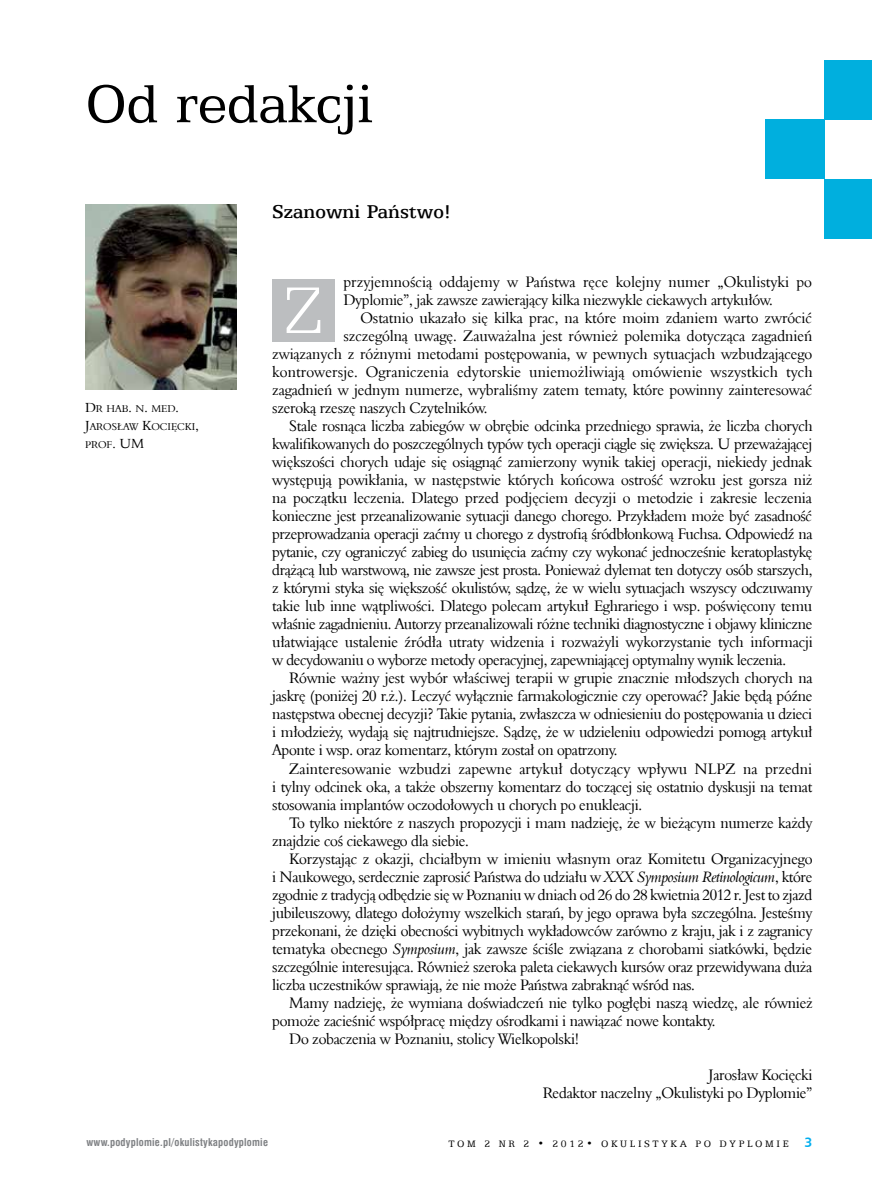
<style>
.page{position:relative;width:872px;height:1191px;background:#fff}
.page>*{position:absolute;margin:0;border:0;box-sizing:border-box;transform-origin:0 0}
.t1{font:74.4px "Egyptian 505 Lt EU";color:#fff}
.t2{font:60px "Egyptian 505 EU";letter-spacing:-.015em;color:#000}
.t3{font:21px "Egyptian 505 Md EU";color:#000}
.t4{font:15.6px/18px "Aldine 401 EU";letter-spacing:-.02em;color:#000;scale:.96 1}
.t5{font:15.6px "Aldine 401 EU";letter-spacing:.005em;color:#000;scale:.96 1}
.t6{font:15.6px "Aldine 401 EU";color:#000;scale:.96 1}
.t7{font:700 10.5px "Swis 721 Cn EU";letter-spacing:.02em;color:#808285}
.t8{font:10.5px "Egyptian 505 EU";letter-spacing:.25em;color:#000}
.t9{font:10.2px/18px "Aldine 401 EU";color:#000}
.s1{font-size:13.5px}
.s2{font-style:italic}
.s3{font-family:"Humnst 777 EU";font-weight:700;font-size:13.5px;color:#00aeef}
</style>
<div class="page">
<div style="left:825px;top:60px;width:47px;height:59px;background:#00afde"></div>
<div style="left:765px;top:119px;width:60px;height:60px;background:#00afde"></div>
<div style="left:825px;top:179px;width:47px;height:60px;background:#00afde"></div>
<div style="left:272px;top:279px;width:62px;height:62px;background:#bcbec0"></div>
<img style="left:85px;top:204px;width:151px;height:185px">
<h2 class="t2" style="left:85px;top:69px;width:290px">OD REDAKCJI</h2>
<p class="t9" style="left:85px;top:399px;width:115px"><span class="s1">D</span>R HAB<span class="s1">.</span> N<span class="s1">.</span> MED<span class="s1">.<br>J</span>AROSŁAW <span class="s1">K</span>OCIĘCKI<span class="s1">,<br></span>PROF<span class="s1">. UM</span></p>
<h3 class="t3" style="left:272px;top:199px;width:180px">Szanowni Państwo!</h3>
<p class="t4" style="left:343px;top:273px;width:489px">przyjemnością oddajemy w Państwa ręce kolejny numer „Okulistyki po<br>Dyplomie”, jak zawsze zawierający kilka niezwykle ciekawych artykułów.</p>
<p class="t4" style="left:360px;top:309px;width:472px">Ostatnio ukazało się kilka prac, na które moim zdaniem warto zwrócić</p>
<p class="t4" style="left:343px;top:327px;width:490px">szczególną uwagę. Zauważalna jest również polemika dotycząca zagadnień</p>
<p class="t4" style="left:272px;top:345px;width:564px">związanych z różnymi metodami postępowania, w pewnych sytuacjach wzbudzającego</p>
<p class="t5" style="left:272px;top:362px;width:564px">kontrowersje. Ograniczenia edytorskie uniemożliwiają omówienie wszystkich tych</p>
<p class="t4" style="left:272px;top:381px;width:564px">zagadnień w jednym numerze, wybraliśmy zatem tematy, które powinny zainteresować</p>
<p class="t4" style="left:272px;top:399px;width:226px">szeroką rzeszę naszych Czytelników.</p>
<p class="t4" style="left:289px;top:417px;width:547px">Stale rosnąca liczba zabiegów w obrębie odcinka przedniego sprawia, że liczba chorych</p>
<p class="t4" style="left:272px;top:435px;width:564px">kwalifikowanych do poszczególnych typów tych operacji ciągle się zwiększa. U przeważającej</p>
<p class="t4" style="left:272px;top:453px;width:563px">większości chorych udaje się osiągnąć zamierzony wynik takiej operacji, niekiedy jednak</p>
<p class="t4" style="left:272px;top:471px;width:564px">występują powikłania, w następstwie których końcowa ostrość wzroku jest gorsza niż</p>
<p class="t4" style="left:272px;top:489px;width:563px">na początku leczenia. Dlatego przed podjęciem decyzji o metodzie i zakresie leczenia</p>
<p class="t4" style="left:272px;top:507px;width:564px">konieczne jest przeanalizowanie sytuacji danego chorego. Przykładem może być zasadność</p>
<p class="t4" style="left:272px;top:525px;width:564px">przeprowadzania operacji zaćmy u chorego z dystrofią śródbłonkową Fuchsa. Odpowiedź na</p>
<p class="t4" style="left:272px;top:543px;width:564px">pytanie, czy ograniczyć zabieg do usunięcia zaćmy czy wykonać jednocześnie keratoplastykę</p>
<p class="t4" style="left:272px;top:561px;width:564px">drążącą lub warstwową, nie zawsze jest prosta. Ponieważ dylemat ten dotyczy osób starszych,</p>
<p class="t4" style="left:272px;top:579px;width:564px">z którymi styka się większość okulistów, sądzę, że w wielu sytuacjach wszyscy odczuwamy</p>
<p class="t4" style="left:272px;top:597px;width:564px">takie lub inne wątpliwości. Dlatego polecam artykuł Eghrariego i wsp. poświęcony temu</p>
<p class="t4" style="left:272px;top:615px;width:564px">właśnie zagadnieniu. Autorzy przeanalizowali różne techniki diagnostyczne i objawy kliniczne</p>
<p class="t4" style="left:272px;top:633px;width:564px">ułatwiające ustalenie źródła utraty widzenia i rozważyli wykorzystanie tych informacji</p>
<p class="t4" style="left:272px;top:651px;width:537px">w decydowaniu o wyborze metody operacyjnej, zapewniającej optymalny wynik leczenia.</p>
<p class="t4" style="left:289px;top:669px;width:547px">Równie ważny jest wybór właściwej terapii w grupie znacznie młodszych chorych na</p>
<p class="t4" style="left:272px;top:687px;width:564px">jaskrę (poniżej 20 r.ż.). Leczyć wyłącznie farmakologicznie czy operować? Jakie będą późne</p>
<p class="t4" style="left:272px;top:705px;width:564px">następstwa obecnej decyzji? Takie pytania, zwłaszcza w odniesieniu do postępowania u dzieci</p>
<p class="t4" style="left:272px;top:723px;width:564px">i młodzieży, wydają się najtrudniejsze. Sądzę, że w udzieleniu odpowiedzi pomogą artykuł</p>
<p class="t4" style="left:272px;top:741px;width:361px">Aponte i wsp. oraz komentarz, którym został on opatrzony.</p>
<p class="t6" style="left:289px;top:758px;width:546px">Zainteresowanie wzbudzi zapewne artykuł dotyczący wpływu NLPZ na przedni</p>
<p class="t4" style="left:272px;top:777px;width:564px">i tylny odcinek oka, a także obszerny komentarz do toczącej się ostatnio dyskusji na temat</p>
<p class="t4" style="left:272px;top:795px;width:387px">stosowania implantów oczodołowych u chorych po enukleacji.</p>
<p class="t4" style="left:289px;top:813px;width:546px">To tylko niektóre z naszych propozycji i mam nadzieję, że w bieżącym numerze każdy</p>
<p class="t4" style="left:272px;top:831px;width:206px">znajdzie coś ciekawego dla siebie.</p>
<p class="t4" style="left:289px;top:849px;width:546px">Korzystając z okazji, chciałbym w imieniu własnym oraz Komitetu Organizacyjnego</p>
<p class="t4" style="left:272px;top:867px;width:564px">i Naukowego, serdecznie zaprosić Państwa do udziału w <span class="s2">XXX Symposium Retinologicum</span>, które</p>
<p class="t4" style="left:272px;top:885px;width:564px">zgodnie z tradycją odbędzie się w Poznaniu w dniach od 26 do 28 kwietnia 2012 r. Jest to zjazd</p>
<p class="t4" style="left:272px;top:903px;width:564px">jubileuszowy, dlatego dołożymy wszelkich starań, by jego oprawa była szczególna. Jesteśmy</p>
<p class="t4" style="left:272px;top:921px;width:564px">przekonani, że dzięki obecności wybitnych wykładowców zarówno z kraju, jak i z zagranicy</p>
<p class="t4" style="left:272px;top:939px;width:564px">tematyka obecnego <span class="s2">Symposium</span>, jak zawsze ściśle związana z chorobami siatkówki, będzie</p>
<p class="t4" style="left:272px;top:957px;width:564px">szczególnie interesująca. Również szeroka paleta ciekawych kursów oraz przewidywana duża</p>
<p class="t4" style="left:272px;top:975px;width:442px">liczba uczestników sprawiają, że nie może Państwa zabraknąć wśród nas.</p>
<p class="t4" style="left:289px;top:993px;width:547px">Mamy nadzieję, że wymiana doświadczeń nie tylko pogłębi naszą wiedzę, ale również</p>
<p class="t4" style="left:272px;top:1011px;width:463px">pomoże zacieśnić współpracę między ośrodkami i nawiązać nowe kontakty.</p>
<p class="t4" style="left:289px;top:1029px;width:303px">Do zobaczenia w Poznaniu, stolicy Wielkopolski!</p>
<p class="t4" style="left:543px;top:1065px;width:282px;text-align:right">Jarosław Kocięcki<br>Redaktor naczelny „Okulistyki po Dyplomie”</p>
<h1 class="t1" style="left:284px;top:267px;width:40px">Z</h1>
<p class="t7" style="left:86px;top:1136px;width:183px">www.podyplomie.pl/okulistykapodyplomie</p>
<p class="t8" style="left:448px;top:1137px;width:365px">TOM 2 NR 2 • 2012• OKULISTYKA PO DYPLOMIE <span class="s3">3</span></p>
</div>
